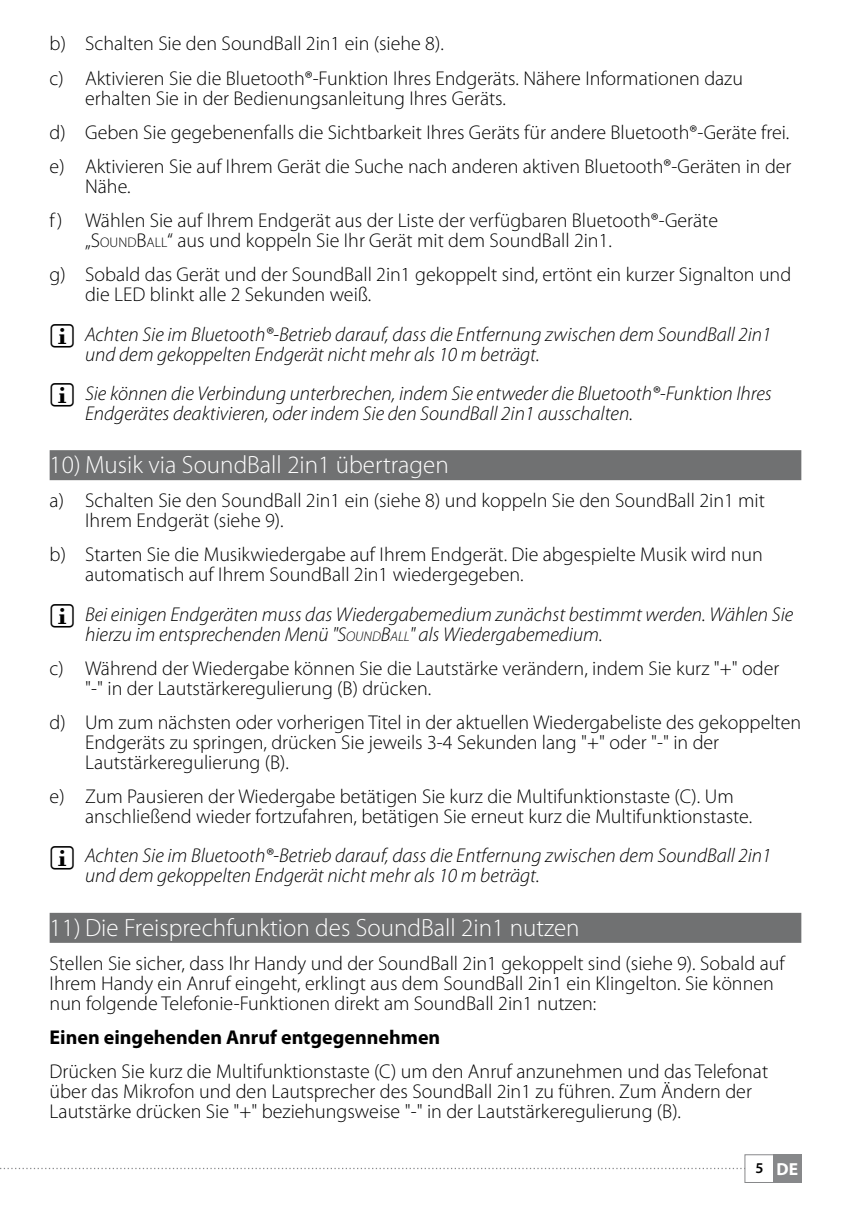
<style>
.page{position:relative;width:851px;height:1205px;background:#fff}
.page>*{position:absolute;margin:0;border:0;box-sizing:border-box;transform-origin:0 0}
.t1{font:300 25px "Myriad Pro";color:#fff}
.t2{font:300 20px/20px "Myriad Pro";color:#000}
.t3{font:italic 300 20px/20px "Myriad Pro";color:#000}
.t4{font:700 20px "Myriad Pro";color:#000}
.t5{font:700 17.5px "Myriad Pro";color:#fff}
.s1{font-style:inherit}
.s2{font-size:14px}
.s3{font-weight:600;font-size:15px;color:#000}
</style>
<div class="page">
<div style="left:772px;top:1154px;width:29px;height:29px;background:#87888a"></div>
<div style="left:744px;top:1154px;width:57px;height:29px;border:1px solid #87888a"></div>
<svg style="left:0;top:1168px;width:745px;height:1px"></svg>
<div style="left:50px;top:450px;width:751px;height:30px;background:#707172"></div>
<div style="left:50px;top:913px;width:751px;height:30px;background:#707172"></div>
<p class="t2" style="left:50px;top:27px;width:694px;line-height:34.2px">b) Schalten Sie den SoundBall 2in1 ein (siehe 8).<br>c) Aktivieren Sie die Bluetooth®-Funktion Ihres Endgeräts. Nähere Informationen dazu</p>
<p class="t2" style="left:50px;top:81px;width:743px;line-height:34.2px;text-indent:35px">erhalten Sie in der Bedienungsanleitung Ihres Geräts.<br>d) Geben Sie gegebenenfalls die Sichtbarkeit Ihres Geräts für andere Bluetooth®-Geräte frei. e) Aktivieren Sie auf Ihrem Gerät die Suche nach anderen aktiven Bluetooth®-Geräten in der</p>
<p class="t2" style="left:50px;top:170px;width:669px;line-height:34.2px;text-indent:35px">Nähe.<br>f ) Wählen Sie auf Ihrem Endgerät aus der Liste der verfügbaren Bluetooth®-Geräte</p>
<p class="t2" style="left:50px;top:224px;width:743px;line-height:34.2px;text-indent:35px">„<span class="s1">S</span><span class="s2">OUND</span><span class="s1">B</span><span class="s2">ALL</span>“ aus und koppeln Sie Ihr Gerät mit dem SoundBall 2in1.<br>g) Sobald das Gerät und der SoundBall 2in1 gekoppelt sind, ertönt ein kurzer Signalton und</p>
<p class="t2" style="left:85px;top:285px;width:288px">die LED blinkt alle 2 Sekunden weiß.</p>
<p class="t3" style="left:85px;top:324px;width:687px">Achten Sie im Bluetooth®-Betrieb darauf, dass die Entfernung zwischen dem SoundBall 2in1 und dem gekoppelten Endgerät nicht mehr als 10 m beträgt.</p>
<p class="t3" style="left:85px;top:384px;width:688px">Sie können die Verbindung unterbrechen, indem Sie entweder die Bluetooth®-Funktion Ihres<br>Endgerätes deaktivieren, oder indem Sie den SoundBall 2in1 ausschalten.</p>
<p class="t1" style="left:50px;top:451px;width:400px">10) Musik via SoundBall 2in1 übertragen</p>
<p class="t2" style="left:85px;top:491px;width:681px;text-indent:-35px">a) Schalten Sie den SoundBall 2in1 ein (siehe 8) und koppeln Sie den SoundBall 2in1 mit<br>Ihrem Endgerät (siehe 9).</p>
<p class="t2" style="left:85px;top:545px;width:679px;text-indent:-35px">b) Starten Sie die Musikwiedergabe auf Ihrem Endgerät. Die abgespielte Musik wird nun automatisch auf Ihrem SoundBall 2in1 wiedergegeben.</p>
<p class="t3" style="left:85px;top:604px;width:709px">Bei einigen Endgeräten muss das Wiedergabemedium zunächst bestimmt werden. Wählen Sie hierzu im entsprechenden Menü <span class="s1">"S</span><span class="s2">OUND</span><span class="s1">B</span><span class="s2">ALL</span><span class="s1">"</span> als Wiedergabemedium.</p>
<p class="t2" style="left:85px;top:658px;width:695px;text-indent:-35px">c) Während der Wiedergabe können Sie die Lautstärke verändern, indem Sie kurz "+" oder "-" in der Lautstärkeregulierung (B) drücken.</p>
<p class="t2" style="left:85px;top:713px;width:717px;text-indent:-35px">d) Um zum nächsten oder vorherigen Titel in der aktuellen Wiedergabeliste des gekoppelten<br>Endgeräts zu springen, drücken Sie jeweils 3-4 Sekunden lang "+" oder "-" in der<br>Lautstärkeregulierung (B).</p>
<p class="t2" style="left:85px;top:787px;width:668px;text-indent:-35px">e) Zum Pausieren der Wiedergabe betätigen Sie kurz die Multifunktionstaste (C). Um anschließend wieder fortzufahren, betätigen Sie erneut kurz die Multifunktionstaste.</p>
<p class="t3" style="left:85px;top:846px;width:687px">Achten Sie im Bluetooth®-Betrieb darauf, dass die Entfernung zwischen dem SoundBall 2in1 und dem gekoppelten Endgerät nicht mehr als 10 m beträgt.</p>
<p class="t1" style="left:50px;top:913px;width:531px">11) Die Freisprechfunktion des SoundBall 2in1 nutzen</p>
<p class="t2" style="left:50px;top:953px;width:736px">Stellen Sie sicher, dass Ihr Handy und der SoundBall 2in1 gekoppelt sind (siehe 9). Sobald auf<br>Ihrem Handy ein Anruf eingeht, erklingt aus dem SoundBall 2in1 ein Klingelton. Sie können nun folgende Telefonie-Funktionen direkt am SoundBall 2in1 nutzen:</p>
<p class="t4" style="left:50px;top:1026px;width:392px">Einen eingehenden Anruf entgegennehmen</p>
<p class="t2" style="left:50px;top:1062px;width:720px">Drücken Sie kurz die Multifunktionstaste (C) um den Anruf anzunehmen und das Telefonat über das Mikrofon und den Lautsprecher des SoundBall 2in1 zu führen. Zum Ändern der<br>Lautstärke drücken Sie "+" beziehungsweise "-" in der Lautstärkeregulierung (B).</p>
<p class="t5" style="left:755px;top:1159px;width:44px"><span class="s3">5</span> DE</p>
</div>
